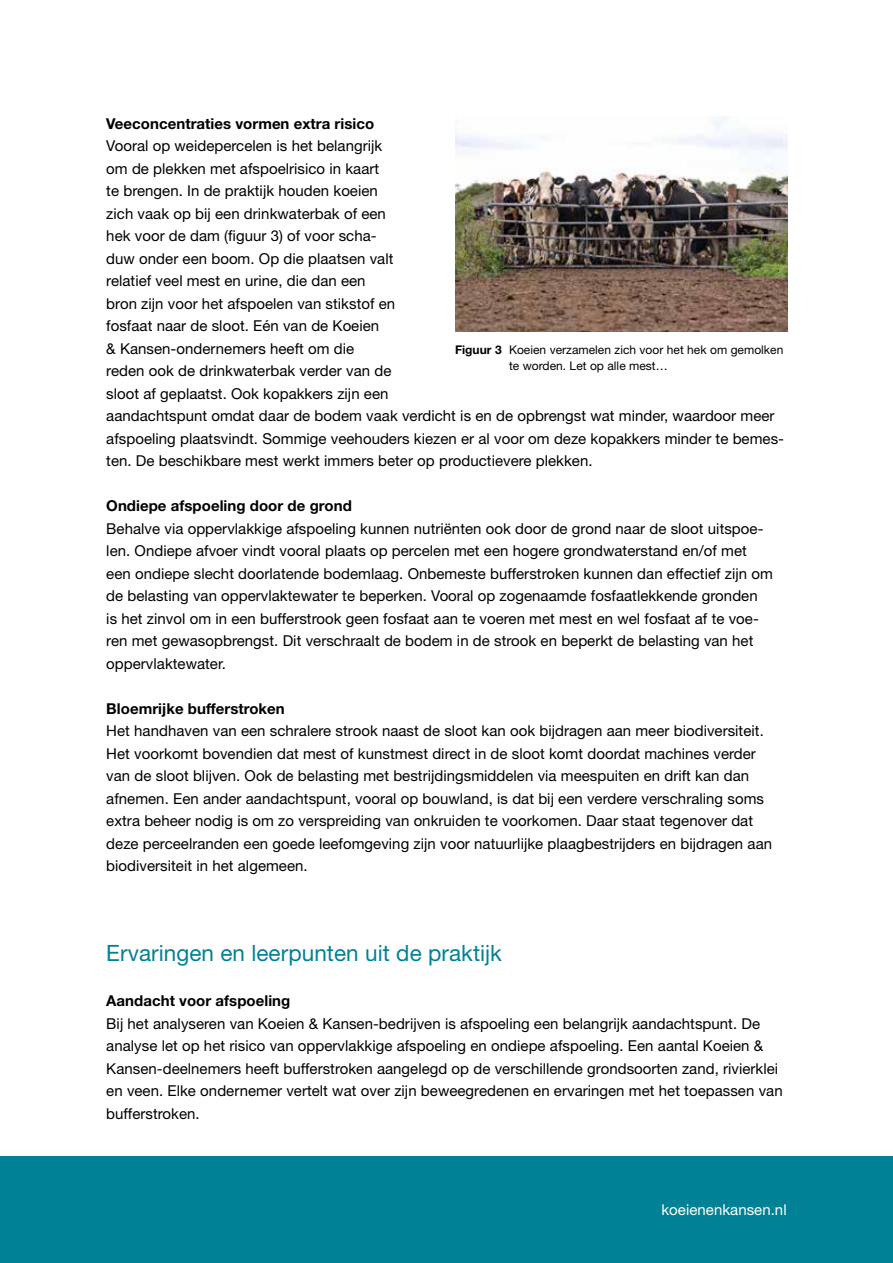
<style>
.page{position:relative;width:893px;height:1263px;background:#fff}
.page>*{position:absolute;margin:0;border:0;box-sizing:border-box;transform-origin:0 0}
.H1_paragraafkop{font:22.5px "Helvetica Neue LT Std";letter-spacing:.005em;color:#008195}
.Platte_tekst{font:15px/22.5px "Helvetica Neue LT Std";letter-spacing:.005em;color:#000}
.H2_tussenkop{font:700 15px "Helvetica Neue LT Std";letter-spacing:.005em;color:#000}
.t1{font:15px "Helvetica Neue LT Std";letter-spacing:.005em;color:#fff}
.t2{font:12px/16.5px "Helvetica Neue LT Std";letter-spacing:.005em;color:#000}
.s1{font-weight:700}
</style>
<div class="page">
<div style="left:0;top:1157px;width:893px;height:106px;background:#008195"></div>
<img style="left:455px;top:117px;width:333px;height:214px">
<h2 class="H2_tussenkop" style="left:106px;top:114px;width:269px">Veeconcentraties vormen extra risico</h2>
<p class="Platte_tekst" style="left:106px;top:135px;width:679px">Vooral op weidepercelen is het belangrijk<br>om de plekken met afspoelrisico in kaart<br>te brengen. In de praktijk houden koeien<br>zich vaak op bij een drinkwaterbak of een<br>hek voor de dam (figuur 3) of voor scha-<br>duw onder een boom. Op die plaatsen valt<br>relatief veel mest en urine, die dan een<br>bron zijn voor het afspoelen van stikstof en<br>fosfaat naar de sloot. Eén van de Koeien<br>&amp; Kansen-ondernemers heeft om die<br>reden ook de drinkwaterbak verder van de<br>sloot af geplaatst. Ook kopakkers zijn een<br>aandachtspunt omdat daar de bodem vaak verdicht is en de opbrengst wat minder, waardoor meer afspoeling plaatsvindt. Sommige veehouders kiezen er al voor om deze kopakkers minder te bemes&shy;ten. De beschikbare mest werkt immers beter op productievere plekken.</p>
<h2 class="H2_tussenkop" style="left:106px;top:497px;width:247px">Ondiepe afspoeling door de grond</h2>
<p class="Platte_tekst" style="left:106px;top:517px;width:668px">Behalve via oppervlakkige afspoeling kunnen nutriënten ook door de grond naar de sloot uitspoe&shy;len. Ondiepe afvoer vindt vooral plaats op percelen met een hogere grondwaterstand en/of met een ondiepe slecht doorlatende bodemlaag. Onbemeste bufferstroken kunnen dan effectief zijn om de belasting van oppervlaktewater te beperken. Vooral op zogenaamde fosfaatlekkende gronden<br>is het zinvol om in een bufferstrook geen fosfaat aan te voeren met mest en wel fosfaat af te voe&shy;ren met gewasopbrengst. Dit verschraalt de bodem in de strook en beperkt de belasting van het oppervlaktewater.</p>
<h2 class="H2_tussenkop" style="left:106px;top:699px;width:180px">Bloemrijke bufferstroken</h2>
<p class="Platte_tekst" style="left:106px;top:720px;width:667px">Het handhaven van een schralere strook naast de sloot kan ook bijdragen aan meer biodiversiteit.<br>Het voorkomt bovendien dat mest of kunstmest direct in de sloot komt doordat machines verder van de sloot blijven. Ook de belasting met bestrijdingsmiddelen via meespuiten en drift kan dan afnemen. Een ander aandachtspunt, vooral op bouwland, is dat bij een verdere verschraling soms extra beheer nodig is om zo verspreiding van onkruiden te voorkomen. Daar staat tegenover dat deze perceelranden een goede leefomgeving zijn voor natuurlijke plaagbestrijders en bijdragen aan biodiversiteit in het algemeen.</p>
<p class="t2" style="left:509px;top:341px;width:276px;text-indent:-54px"><span class="s1">Figuur 3</span> Koeien verzamelen zich voor het hek om gemolken te worden. Let op alle mest…</p>
<h1 class="H1_paragraafkop" style="left:106px;top:940px;width:397px">Ervaringen en leerpunten uit de praktijk</h1>
<h2 class="H2_tussenkop" style="left:106px;top:992px;width:186px">Aandacht voor afspoeling</h2>
<p class="Platte_tekst" style="left:106px;top:1012px;width:678px">Bij het analyseren van Koeien &amp; Kansen-bedrijven is afspoeling een belangrijk aandachtspunt. De analyse let op het risico van oppervlakkige afspoeling en ondiepe afspoeling. Een aantal Koeien &amp; Kansen-deelnemers heeft bufferstroken aangelegd op de verschillende grondsoorten zand, rivierklei en veen. Elke ondernemer vertelt wat over zijn beweegredenen en ervaringen met het toepassen van bufferstroken.</p>
<p class="t1" style="left:661px;top:1201px;width:127px">koeienenkansen.nl</p>
</div>
